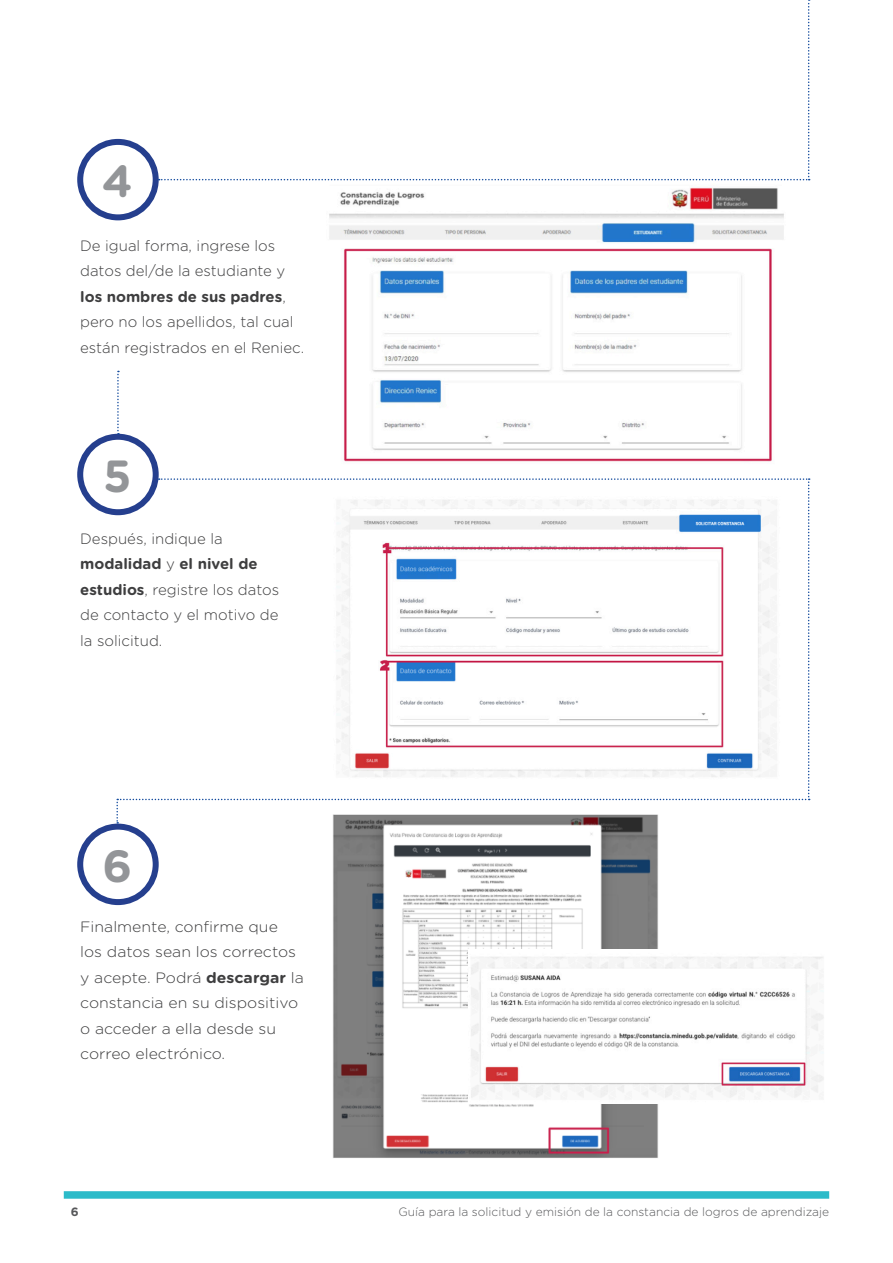
<style>
.page{position:relative;width:893px;height:1263px;background:#fff}
.page>*{position:absolute;margin:0;border:0;box-sizing:border-box;transform-origin:0 0}
.t1{font:700 45px "Gotham Rounded";color:#939598}
.texto{font:300 15px/25.5px "Gotham Rounded";color:#3e3e3f}
.texto-2{font:300 15px/25.5px "Gotham Rounded";color:#3e3e3f;scale:1.06 1}
.t2{font:300 12px "Gotham Rounded";color:#57585a}
.t3{font:700 12px "Gotham Rounded";color:#57585a}
.s1{font-weight:700}
</style>
<div class="page">
<div style="left:64px;top:1191px;width:765px;height:8px;background:#2cbbc9"></div>
<div style="left:77px;top:139px;width:82px;height:81px;border:6px solid #253f8e;border-radius:50%"></div>
<div style="left:77px;top:434px;width:82px;height:81px;border:6px solid #253f8e;border-radius:50%"></div>
<div style="left:77px;top:824px;width:82px;height:81px;border:6px solid #253f8e;border-radius:50%"></div>
<svg style="left:159px;top:0;width:651px;height:180px"></svg>
<svg style="left:116px;top:478px;width:694px;height:346px"></svg>
<img style="left:329px;top:187px;width:455px;height:275px">
<svg style="left:117px;top:371px;width:2px;height:63px"></svg>
<img style="left:326px;top:489px;width:461px;height:297px">
<img style="left:326px;top:809px;width:339px;height:349px">
<img style="left:468px;top:950px;width:356px;height:154px">
<p class="t1" style="left:102px;top:148px;width:33px">4</p>
<p class="texto" style="left:80px;top:232px;width:225px">De igual forma, ingrese los datos del/de la estudiante y <span class="s1">los nombres de sus padres</span>, pero no los apellidos, tal cual están registrados en el Reniec.</p>
<p class="t1" style="left:103px;top:443px;width:30px">5</p>
<p class="texto" style="left:80px;top:525px;width:201px">Después, indique la <span class="s1">modalidad</span> y <span class="s1">el nivel de estudios</span>, registre los datos de contacto y el motivo de la solicitud.</p>
<p class="t1" style="left:102px;top:833px;width:31px">6</p>
<p class="texto-2" style="left:80px;top:913px;width:213px">Finalmente, confirme que<br>los datos sean los correctos y acepte. Podrá <span class="s1">descargar</span> la constancia en su dispositivo o acceder a ella desde su correo electrónico.</p>
<p class="t3" style="left:71px;top:1202px;width:9px">6</p>
<p class="t2" style="left:398px;top:1203px;width:432px">Guía para la solicitud y emisión de la constancia de logros de aprendizaje</p>
</div>
